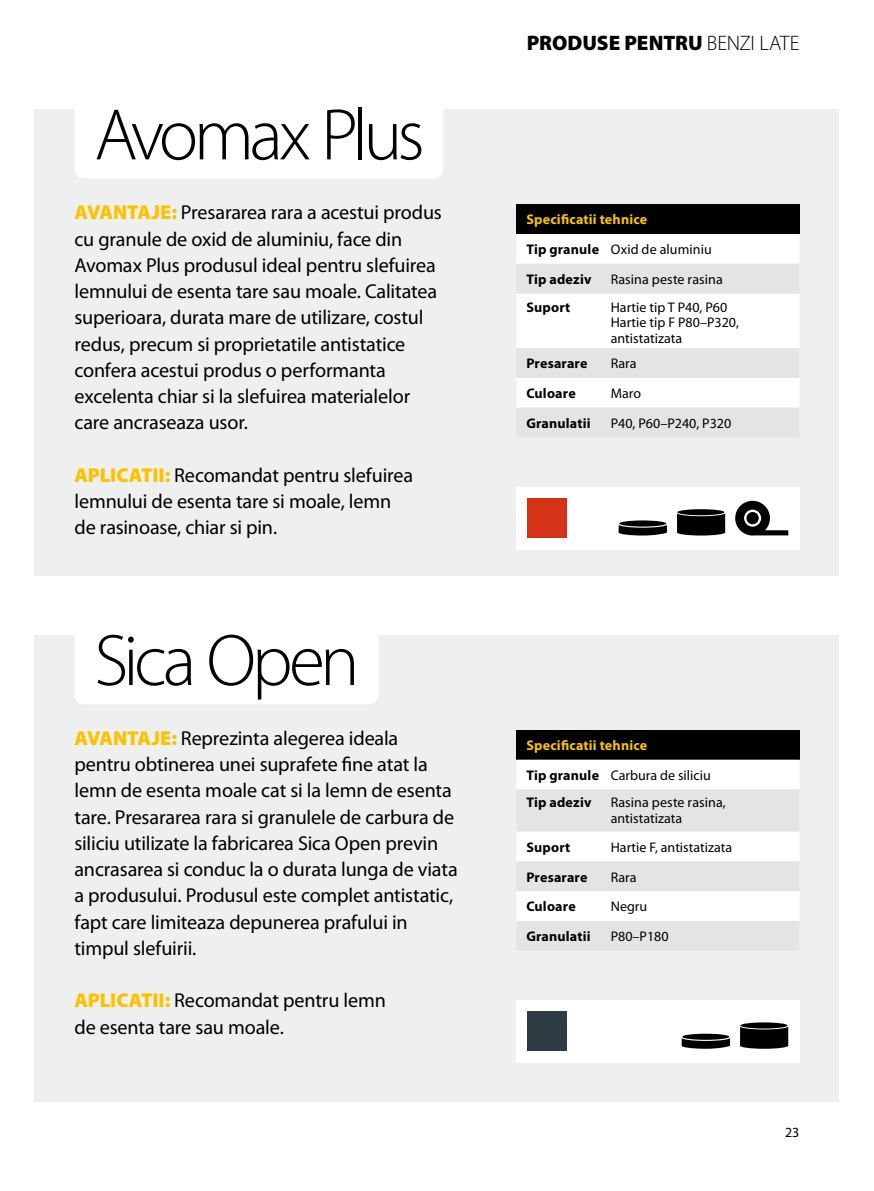
<style>
.page{position:relative;width:874px;height:1191px;background:#fff}
.page>*{position:absolute;margin:0;border:0;box-sizing:border-box;transform-origin:0 0}
.t1{font:300 73.5px "Myriad Pro";letter-spacing:-.065em;color:#000}
.t2{font:900 21px "Myriad Pro";letter-spacing:-.005em;color:#000}
.t3{font:20.12px/26.2px "Myriad Pro";letter-spacing:-.01em;color:#000}
.t4{font:14px/15.8px "Myriad Pro";color:#000}
.t5{font:700 14px/29.8px "Myriad Pro";letter-spacing:.015em;color:#fcc200}
.t6{font:700 14px "Myriad Pro";letter-spacing:.015em;color:#000}
.s1{font-weight:900;color:#fcc200}
.s2{font-weight:300}
.s3{color:#000}
.s4{font-weight:400;color:#000}
</style>
<div class="page">
<div style="left:35px;top:109px;width:803px;height:467px;background:#eeefef"></div>
<div style="left:35px;top:635px;width:803px;height:466px;background:#eeefef"></div>
<div style="left:74px;top:88px;width:369px;height:91px;background:#fff;border-radius:10px"></div>
<div style="left:74px;top:614px;width:304px;height:90px;background:#fff;border-radius:10px"></div>
<div style="left:516px;top:204px;width:283px;height:30px;background:#000"></div>
<div style="left:517px;top:234px;width:282px;height:29px;background:#fff"></div>
<svg style="left:517px;top:264px;width:282px;height:173px;fill:#e3e4e4"></svg>
<div style="left:516px;top:730px;width:283px;height:29px;background:#000"></div>
<div style="left:516px;top:759px;width:283px;height:30px;background:#fff"></div>
<svg style="left:517px;top:790px;width:282px;height:160px;fill:#e3e4e4"></svg>
<div style="left:516px;top:487px;width:283px;height:62px;background:#fff"></div>
<svg style="left:676px;top:509px;width:48px;height:26px"></svg>
<svg style="left:618px;top:524px;width:48px;height:11px"></svg>
<div style="left:619px;top:520px;width:47px;height:6px;background:#000;border-radius:50%"></div>
<svg style="left:735px;top:501px;width:53px;height:34px"></svg>
<div style="left:527px;top:498px;width:40px;height:40px;background:#d53217"></div>
<div style="left:516px;top:1000px;width:283px;height:62px;background:#fff"></div>
<svg style="left:740px;top:1022px;width:48px;height:26px"></svg>
<svg style="left:681px;top:1037px;width:48px;height:11px"></svg>
<svg style="left:682px;top:1033px;width:47px;height:6px"></svg>
<div style="left:527px;top:1011px;width:40px;height:40px;background:#2e3c44"></div>
<h1 class="t1" style="left:94px;top:94px;width:332px">Avomax Plus</h1>
<p class="t3" style="left:74px;top:200px;width:368px"><span class="s1">AVANTAJE:</span> Presararea rara a acestui produs cu granule de oxid de aluminiu, face din Avomax Plus produsul ideal pentru slefuirea lemnului de esenta tare sau moale. Calitatea superioara, durata mare de utilizare, costul redus, precum si proprietatile antistatice confera acestui produs o performanta excelenta chiar si la slefuirea materialelor care ancraseaza usor.</p>
<p class="t3" style="left:74px;top:462px;width:340px"><span class="s1">APLICATII:</span> Recomandat pentru slefuirea lemnului de esenta tare si moale, lemn de rasinoase, chiar si pin.</p>
<h1 class="t1" style="left:94px;top:620px;width:266px">Sica Open</h1>
<p class="t3" style="left:74px;top:725px;width:384px"><span class="s1">AVANTAJE:</span> Reprezinta alegerea ideala pentru obtinerea unei suprafete fine atat la lemn de esenta moale cat si la lemn de esenta tare. Presararea rara si granulele de carbura de siliciu utilizate la fabricarea Sica Open previn ancrasarea si conduc la o durata lunga de viata a produsului. Produsul este complet antistatic, fapt care limiteaza depunerea prafului in timpul slefuirii.</p>
<p class="t3" style="left:74px;top:988px;width:313px"><span class="s1">APLICATII:</span> Recomandat pentru lemn de esenta tare sau moale.</p>
<p class="t2" style="left:526px;top:31px;width:274px">PRODUSE PENTRU <span class="s2">BENZI LATE</span></p>
<p class="t5" style="left:526px;top:205px;width:187px">Specificatii tehnice<br><span class="s3">Tip granule</span> <span class="s4">Oxid de aluminiu<br></span><span class="s3">Tip adeziv</span></p>
<p class="t4" style="left:610px;top:272px;width:113px">Rasina peste rasina</p>
<p class="t6" style="left:526px;top:299px;width:45px">Suport</p>
<p class="t4" style="left:610px;top:299px;width:130px">Hartie tip T P40, P60<br>Hartie tip F P80–P320, antistatizata</p>
<p class="t6" style="left:526px;top:356px;width:63px">Presarare</p>
<p class="t4" style="left:610px;top:356px;width:27px">Rara</p>
<p class="t6" style="left:526px;top:385px;width:51px">Culoare</p>
<p class="t4" style="left:610px;top:386px;width:32px">Maro</p>
<p class="t6" style="left:526px;top:415px;width:66px">Granulatii</p>
<p class="t4" style="left:610px;top:415px;width:122px">P40, P60–P240, P320</p>
<p class="t5" style="left:526px;top:730px;width:186px">Specificatii tehnice<br><span class="s3">Tip granule</span> <span class="s4">Carbura de siliciu</span></p>
<p class="t6" style="left:526px;top:795px;width:67px">Tip adeziv</p>
<p class="t4" style="left:610px;top:795px;width:116px">Rasina peste rasina, antistatizata</p>
<p class="t6" style="left:526px;top:839px;width:45px">Suport</p>
<p class="t4" style="left:610px;top:839px;width:123px">Hartie F, antistatizata</p>
<p class="t6" style="left:526px;top:869px;width:63px">Presarare</p>
<p class="t4" style="left:610px;top:869px;width:27px">Rara</p>
<p class="t6" style="left:526px;top:898px;width:51px">Culoare</p>
<p class="t4" style="left:610px;top:899px;width:38px">Negru</p>
<p class="t6" style="left:526px;top:928px;width:66px">Granulatii</p>
<p class="t4" style="left:610px;top:928px;width:59px">P80–P180</p>
<p class="t4" style="left:784px;top:1124px;width:16px">23</p>
</div>
